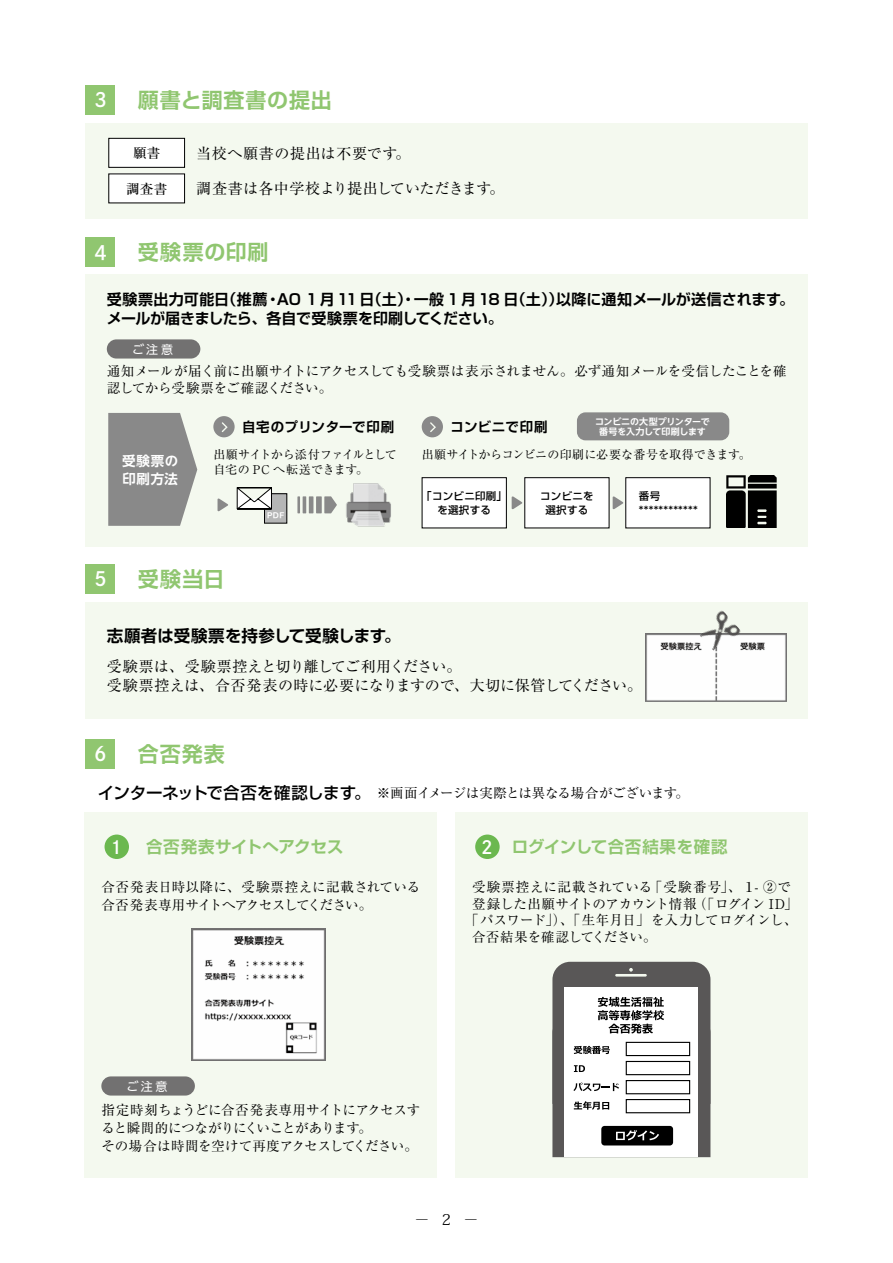
<style>
.page{position:relative;width:893px;height:1263px;background:#fff}
.page>*{position:absolute;margin:0;border:0;box-sizing:border-box;transform-origin:0 0}
.t1{font:700 21px "Shin Go Pro De";letter-spacing:.04em;color:#90c670}
.t2{font:19.5px "Shuei Go Kin Std B";color:#fff}
.t3{font:18px "Shuei Go Kin Std B";color:#fff}
.t4{font:700 16.5px "Shin Go Pro De";letter-spacing:.02em;color:#90c670}
.t5{font:700 16.5px "Shin Go Pro De";color:#000}
.t6{font:700 15px/19.5px "Shin Go Pro De";color:#000}
.t7{font:15px/19.5px "Ryumin Pro";letter-spacing:-.015em;color:#000}
.t8{font:15px "Ryumin Pro";letter-spacing:-.005em;color:#000}
.t9{font:15px "Ryumin Pro";letter-spacing:.04em;color:#000}
.t10{font:15px "Koz Min Pro";color:#000}
.t11{font:13.5px/18px "Ryumin Pro";letter-spacing:-.015em;color:#000}
.t12{font:13.5px/18px "Ryumin Pro";letter-spacing:.005em;color:#000}
.t13{font:13.5px "Ryumin Pro";letter-spacing:.055em;color:#000}
.t14{font:700 13.5px "Shin Go Pro De";letter-spacing:.025em;color:#000}
.t15{font:700 13.5px/18px "UD Shin Go NT Pr 6 N De";letter-spacing:.04em;color:#fff}
.t16{font:500 13.5px "Ryumin Pro";color:#000}
.t17{font:12px/15px "Ryumin Pro";letter-spacing:-.01em;color:#000}
.t18{font:12px "UD Shin Go NT Pr 6 N";letter-spacing:.205em;color:#fff}
.t19{font:500 10.5px/13.5px "Shin Go Pro";letter-spacing:.025em;color:#000;text-align:center}
.t20{font:700 9px/10.5px "UD Shin Go NT Pr 6 N De";letter-spacing:-.02em;color:#fff;text-align:center}
.t21{font:7.5px "Tsuku Go Pro E";color:#fff}
.s1{font-family:"Shin Go Pro";font-weight:500;font-size:16.5px}
.s2{font-family:"Shuei Go Kin Std B";font-weight:400;font-size:18px;color:#fff}
</style>
<div class="page">
<div style="left:86px;top:85px;width:29px;height:30px;background:#90c670"></div>
<div style="left:86px;top:238px;width:29px;height:29px;background:#90c670"></div>
<div style="left:86px;top:123px;width:722px;height:96px;background:#f4f9ef"></div>
<div style="left:109px;top:138px;width:76px;height:29px;background:#fff"></div>
<div style="left:108px;top:138px;width:77px;height:30px;border:1px solid #000"></div>
<div style="left:109px;top:174px;width:76px;height:29px;background:#fff"></div>
<div style="left:86px;top:602px;width:722px;height:116px;background:#f4f9ef"></div>
<img style="left:646px;top:634px;width:141px;height:68px">
<img style="left:695px;top:610px;width:48px;height:46px">
<div style="left:86px;top:274px;width:722px;height:272px;background:#f4f9ef"></div>
<div style="left:264px;top:494px;width:23px;height:29px;background:#b5b6b6"></div>
<div style="left:264px;top:493px;width:23px;height:30px;border:1px solid #000"></div>
<svg style="left:236px;top:487px;width:37px;height:23px"></svg>
<div style="left:107px;top:339px;width:93px;height:20px;background:#727171;border-radius:10px"></div>
<svg style="left:213px;top:416px;width:22px;height:21px"></svg>
<svg style="left:422px;top:416px;width:21px;height:21px"></svg>
<hr style="left:297px;top:496px;width:3px;height:17px;background:#898989">
<hr style="left:303px;top:496px;width:3px;height:17px;background:#898989">
<hr style="left:309px;top:496px;width:4px;height:17px;background:#898989">
<div style="left:316px;top:496px;width:6px;height:17px;background:#898989"></div>
<svg style="left:324px;top:496px;width:13px;height:17px"></svg>
<img style="left:726px;top:475px;width:50px;height:53px">
<img style="left:346px;top:483px;width:45px;height:44px">
<svg style="left:108px;top:413px;width:89px;height:113px;background:#939392"></svg>
<div style="left:577px;top:412px;width:152px;height:28px;background:#898989;border-radius:9px"></div>
<svg style="left:218px;top:498px;width:10px;height:13px"></svg>
<svg style="left:512px;top:496px;width:10px;height:13px"></svg>
<svg style="left:613px;top:496px;width:10px;height:13px"></svg>
<div style="left:422px;top:478px;width:84px;height:50px;background:#fff"></div>
<div style="left:422px;top:477px;width:85px;height:51px;border:1px solid #000"></div>
<div style="left:525px;top:478px;width:84px;height:50px;background:#fff"></div>
<div style="left:524px;top:477px;width:85px;height:51px;border:1px solid #000"></div>
<div style="left:626px;top:478px;width:84px;height:50px;background:#fff"></div>
<div style="left:625px;top:477px;width:85px;height:51px;border:1px solid #000"></div>
<div style="left:86px;top:564px;width:29px;height:30px;background:#90c670"></div>
<div style="left:86px;top:739px;width:29px;height:30px;background:#90c670"></div>
<div style="left:84px;top:812px;width:353px;height:366px;background:#f4f9ef"></div>
<div style="left:455px;top:812px;width:353px;height:366px;background:#f4f9ef"></div>
<div style="left:105px;top:834px;width:24px;height:25px;background:#6bb84f;border-radius:50%"></div>
<div style="left:475px;top:834px;width:25px;height:25px;background:#6bb84f;border-radius:50%"></div>
<img style="left:192px;top:929px;width:133px;height:131px">
<div style="left:101px;top:1076px;width:94px;height:19px;background:#727171;border-radius:10px"></div>
<svg style="left:552px;top:962px;width:158px;height:195px"></svg>
<h2 class="t2" style="left:91px;top:86px;width:21px">３</h2>
<h2 class="t2" style="left:91px;top:239px;width:21px">４</h2>
<h1 class="t1" style="left:138px;top:83px;width:195px">願書と調査書の提出</h1>
<p class="t16" style="left:133px;top:142px;width:29px">願書</p>
<p class="t16" style="left:126px;top:178px;width:43px">調査書</p>
<p class="t9" style="left:196px;top:141px;width:216px">当校へ願書の提出は不要です。</p>
<p class="t8" style="left:196px;top:177px;width:310px">調査書は各中学校より提出していただきます。</p>
<h1 class="t1" style="left:138px;top:235px;width:132px">受験票の印刷</h1>
<p class="t6" style="left:107px;top:287px;width:689px">受験票出力可能日（推薦・AO 1月11日（土）・一般 1月18 日（土））以降に通知メールが送信されます。メールが届きましたら、各自で受験票を印刷してください。</p>
<p class="t11" style="left:107px;top:362px;width:681px;line-height:17.2px">通知メールが届く前に出願サイトにアクセスしても受験票は表示されません。必ず通知メールを受信したことを確認してから受験票をご確認ください。</p>
<p class="t18" style="left:132px;top:339px;width:42px">ご注意</p>
<p class="t15" style="left:122px;top:451px;width:58px">受験票の印刷方法</p>
<p class="t14" style="left:242px;top:415px;width:154px">自宅のプリンターで印刷</p>
<p class="t14" style="left:450px;top:415px;width:99px">コンビニで印刷</p>
<p class="t20" style="left:595px;top:416px;width:116px">コンビニの大型プリンターで番号を入力して印刷します</p>
<p class="t17" style="left:213px;top:447px;width:185px">出願サイトから添付ファイルとして自宅の PC へ転送できます。</p>
<p class="t17" style="left:422px;top:447px;width:331px">出願サイトからコンビニの印刷に必要な番号を取得できます。</p>
<p class="t21" style="left:267px;top:508px;width:19px">PDF</p>
<p class="t19" style="left:421px;top:488px;width:87px">「コンビニ印刷」を選択する</p>
<p class="t19" style="left:540px;top:488px;width:55px">コンビニを選択する</p>
<p class="t19" style="left:639px;top:488px;width:60px;text-align:left">番号************</p>
<h2 class="t2" style="left:91px;top:566px;width:21px">５</h2>
<h1 class="t1" style="left:138px;top:562px;width:88px">受験当日</h1>
<p class="t5" style="left:107px;top:622px;width:295px">志願者は受験票を持参して受験します。</p>
<p class="t7" style="left:107px;top:655px;width:537px">受験票は、受験票控えと切り離してご利用ください。<br>受験票控えは、合否発表の時に必要になりますので、大切に保管してください。</p>
<h2 class="t2" style="left:94px;top:740px;width:14px">6</h2>
<h1 class="t1" style="left:138px;top:737px;width:89px">合否発表</h1>
<p class="t11" style="left:98px;top:783px;width:593px"><span class="s1">インターネットで合否を確認します。</span> ※画面イメージは実際とは異なる場合がございます。</p>
<h3 class="t3" style="left:111px;top:834px;width:13px">1</h3>
<p class="t4" style="left:146px;top:833px;width:199px">合否発表サイトへアクセス</p>
<p class="t4" style="left:481px;top:833px;width:248px"><span class="s2">2</span> ログインして合否結果を確認</p>
<p class="t12" style="left:101px;top:877px;width:320px">合否発表日時以降に、受験票控えに記載されている合否発表専用サイトへアクセスしてください。</p>
<p class="t13" style="left:472px;top:876px;width:320px">受験票控えに記載されている「受験番号」、１- ②で</p>
<p class="t11" style="left:472px;top:894px;width:327px">登録した出願サイトのアカウント情報（「ログイン ID」</p>
<p class="t11" style="left:465px;top:910px;width:334px">「パスワード」）、「生年月日」を入力してログインし、</p>
<p class="t11" style="left:472px;top:927px;width:186px">合否結果を確認してください。</p>
<p class="t18" style="left:127px;top:1076px;width:42px">ご注意</p>
<p class="t11" style="left:101px;top:1100px;width:320px">指定時刻ちょうどに合否発表専用サイトにアクセスすると瞬間的につながりにくいことがあります。<br>その場合は時間を空けて再度アクセスしてください。</p>
<p class="t10" style="left:414px;top:1209px;width:66px">－ 2 －</p>
</div>
